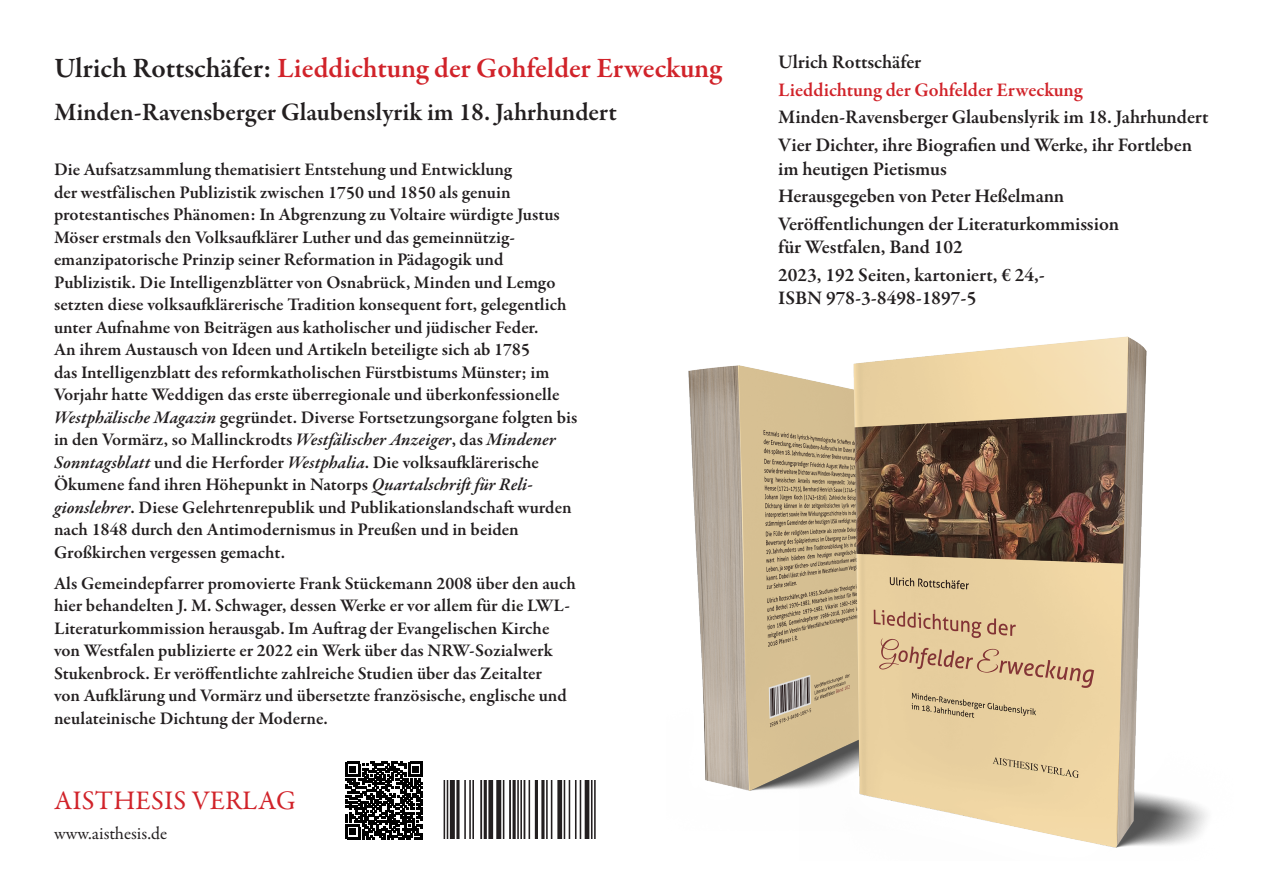
<style>
.page{position:relative;width:1263px;height:893px;background:#fff}
.page>*{position:absolute;margin:0;border:0;box-sizing:border-box;transform-origin:0 0}
.t1{font:600 28.5px "Garamond Premr Pro";letter-spacing:-.005em;color:#d1232a}
.t2{font:27px "Garamond Premr Pro";letter-spacing:.01em;color:#d1232a}
.t3{font:600 25.5px "Garamond Premr Pro";letter-spacing:-.005em;color:#231f20}
.t4{font:600 19.5px/27.6px "Garamond Premr Pro";letter-spacing:-.005em;color:#231f20}
.t5{font:600 19.5px "Garamond Premr Pro";letter-spacing:-.005em;color:#d1232a}
.t6{font:600 18px/22.5px "Garamond Premr Pro";color:#231f20}
.t7{font:18px "Garamond Premr Pro";color:#231f20}
.s1{color:#231f20}
.s2{font-style:italic}
</style>
<div class="page">
<svg style="left:345px;top:762px;width:78px;height:77px"></svg>
<img style="left:443px;top:781px;width:153px;height:58px">
<img style="left:688px;top:336px;width:519px;height:512px">
<h1 class="t1" style="left:54px;top:51px;width:669px"><span class="s1">Ulrich Rottschäfer:</span> Lieddichtung der Gohfelder Erweckung</h1>
<h3 class="t3" style="left:54px;top:97px;width:564px">Minden-Ravensberger Glaubenslyrik im 18. Jahrhundert</h3>
<p class="t6" style="left:54px;top:159px;width:525px">Die Aufsatzsammlung thematisiert Entstehung und Entwicklung<br>der westfälischen Publizistik zwischen 1750 und 1850 als genuin protestantisches Phänomen: In Abgrenzung zu Voltaire würdigte Justus Möser erstmals den Volksaufklärer Luther und das gemeinnützig&shy;emanzipatorische Prinzip seiner Reformation in Pädagogik und Publizistik. Die Intelligenzblätter von Osnabrück, Minden und Lemgo setzten diese volksaufklärerische Tradition konsequent fort, gelegentlich unter Aufnahme von Beiträgen aus katholischer und jüdischer Feder.<br>An ihrem Austausch von Ideen und Artikeln beteiligte sich ab 1785<br>das Intelligenzblatt des reformkatholischen Fürstbistums Münster; im Vorjahr hatte Weddigen das erste überregionale und überkonfessionelle <span class="s2">Westphälische Magazin</span> gegründet. Diverse Fortsetzungsorgane folgten bis in den Vormärz, so Mallinckrodts <span class="s2">Westfälischer Anzeiger</span>, das <span class="s2">Mindener Sonntagsblatt</span> und die Herforder <span class="s2">Westphalia</span>. Die volksaufklärerische Ökumene fand ihren Höhepunkt in Natorps <span class="s2">Quartalschrift für Reli&shy;gionslehrer</span>. Diese Gelehrtenrepublik und Publikationslandschaft wurden nach 1848 durch den Antimodernismus in Preußen und in beiden Großkirchen vergessen gemacht.</p>
<p class="t6" style="left:54px;top:572px;width:523px">Als Gemeindepfarrer promovierte Frank Stückemann 2008 über den auch hier behandelten J. M. Schwager, dessen Werke er vor allem für die LWL-Literaturkommission herausgab. Im Auftrag der Evangelischen Kirche von Westfalen publizierte er 2022 ein Werk über das NRW-Sozialwerk Stukenbrock. Er veröffentlichte zahlreiche Studien über das Zeitalter<br>von Aufklärung und Vormärz und übersetzte französische, englische und neulateinische Dichtung der Moderne.</p>
<h2 class="t2" style="left:54px;top:784px;width:243px">AISTHESIS VERLAG</h2>
<p class="t7" style="left:54px;top:822px;width:115px">www.aisthesis.de</p>
<p class="t4" style="left:778px;top:49px;width:144px">Ulrich Rottschäfer</p>
<p class="t5" style="left:778px;top:78px;width:306px">Lieddichtung der Gohfelder Erweckung</p>
<p class="t4" style="left:778px;top:104px;width:432px">Minden-Ravensberger Glaubenslyrik im 18. Jahrhundert<br>Vier Dichter, ihre Biografien und Werke, ihr Fortleben</p>
<p class="t4" style="left:778px;top:155px;width:342px">im heutigen Pietismus<br>Herausgegeben von Peter Heßelmann<br>Veröffentlichungen der Literaturkommission</p>
<p class="t4" style="left:778px;top:234px;width:268px">für Westfalen, Band 102<br>2023, 192 Seiten, kartoniert, € 24,-</p>
<p class="t4" style="left:778px;top:285px;width:200px">ISBN 978-3-8498-1897-5</p>
</div>
